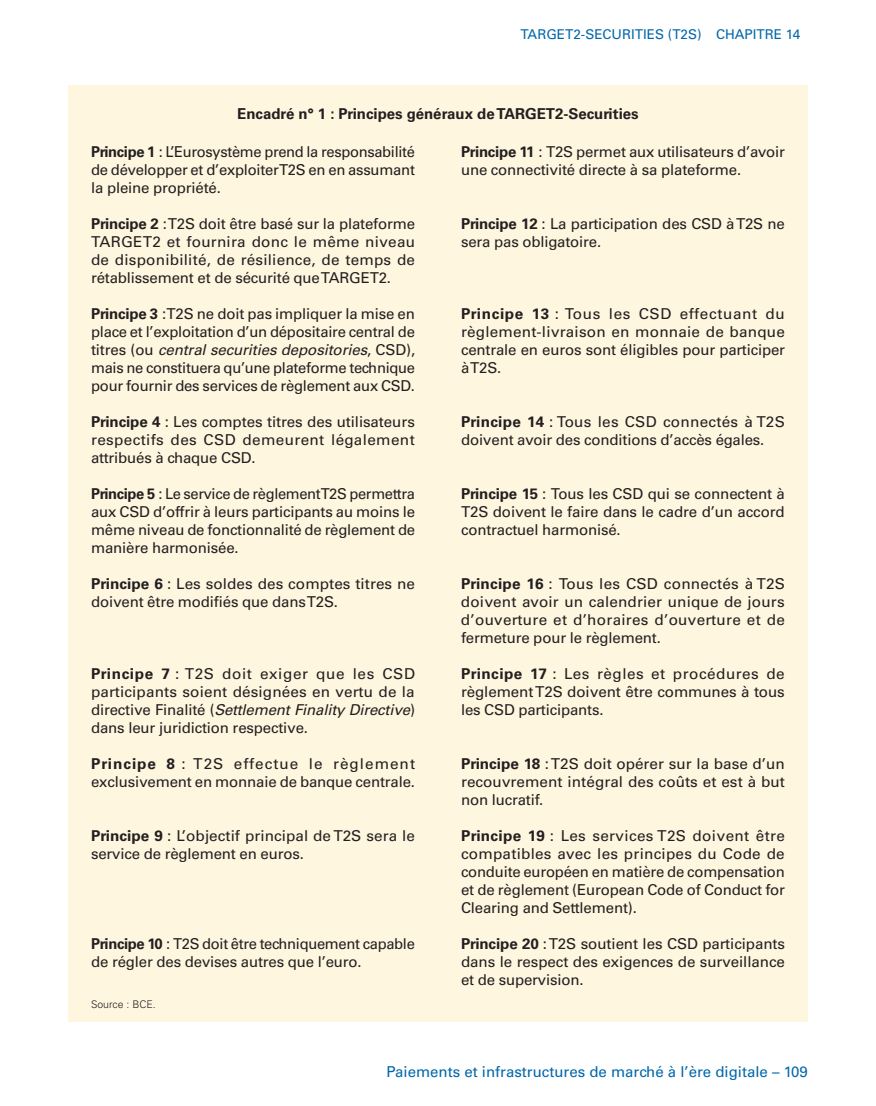
<style>
.page{position:relative;width:876px;height:1106px;background:#fff}
.page>*{position:absolute;margin:0;border:0;box-sizing:border-box;transform-origin:0 0}
.t1{font:15px/18px "Univers LT Std";letter-spacing:-.01em;color:#231f20;text-align:justify}
.t2{font:15px "Univers LT Std";color:#0067aa}
.t3{font:700 15px "Univers LT Std";color:#231f20}
.t4{font:13.5px "Univers LT Std";color:#0067aa}
.t5{font:300 10.5px "Univers LT Std";color:#231f20}
.s1{font-weight:700}
.s2{font-style:italic}
</style>
<div class="page">
<div style="left:68px;top:85px;width:740px;height:936px;background:#fef6df"></div>
<p class="t4" style="left:520px;top:26px;width:8px">TAR</p>
<p class="t4" style="left:546px;top:26px;width:256px">GET2-Securities (T2S) Chapitre 14</p>
<p class="t3" style="left:237px;top:105px;width:403px">Encadré n° 1 : Principes généraux de TARGET2-Securities</p>
<p class="t1" style="left:91px;top:143px;width:325px"><span class="s1">Principe 1</span> : L’Eurosystème prend la responsabilité de développer et d’exploiter T2S en en assumant la pleine propriété.</p>
<p class="t1" style="left:461px;top:143px;width:325px"><span class="s1">Principe 11</span> : T2S permet aux utilisateurs d’avoir une connectivité directe à sa plateforme.</p>
<p class="t1" style="left:91px;top:215px;width:325px"><span class="s1">Principe 2</span> : T2S doit être basé sur la plateforme<br>TAR</p>
<p class="t1" style="left:461px;top:215px;width:325px"><span class="s1">Principe 12</span> : La participation des CSD à T2S ne sera pas obligatoire.</p>
<p class="t1" style="left:91px;top:233px;width:326px;text-indent:30px">GET2 et fournira donc le même niveau de disponibilité, de résilience, de temps de rétablissement et de sécurité que TAR</p>
<p class="t1" style="left:349px;top:269px;width:43px">GET2.</p>
<p class="t1" style="left:91px;top:305px;width:326px"><span class="s1">Principe 3</span> : T2S ne doit pas impliquer la mise en place et l’exploitation d’un dépositaire central de titres (ou <span class="s2">central securities depositories</span>, CSD), mais ne constituera qu’une plateforme technique pour fournir des services de règlement aux CSD.</p>
<p class="t1" style="left:461px;top:305px;width:326px"><span class="s1">Principe 13</span> : Tous les CSD effectuant du règlement-livraison en monnaie de banque centrale en euros sont éligibles pour participer à T2S.</p>
<p class="t1" style="left:91px;top:413px;width:325px"><span class="s1">Principe 4</span> : Les comptes titres des utilisateurs respectifs des CSD demeurent légalement attribués à chaque CSD.</p>
<p class="t1" style="left:461px;top:413px;width:325px"><span class="s1">Principe 14</span> : Tous les CSD connectés à T2S doivent avoir des conditions d’accès égales.</p>
<p class="t1" style="left:91px;top:485px;width:326px"><span class="s1">Principe 5</span> : Le service de règlement T2S permettra aux CSD d’offrir à leurs participants au moins le même niveau de fonctionnalité de règlement de manière harmonisée.</p>
<p class="t1" style="left:461px;top:485px;width:326px"><span class="s1">Principe 15</span> : Tous les CSD qui se connectent à T2S doivent le faire dans le cadre d’un accord contractuel harmonisé.</p>
<p class="t1" style="left:91px;top:575px;width:326px"><span class="s1">Principe 6</span> : Les soldes des comptes titres ne doivent être modifiés que dans T2S.</p>
<p class="t1" style="left:461px;top:575px;width:325px"><span class="s1">Principe 16</span> : Tous les CSD connectés à T2S doivent avoir un calendrier unique de jours d’ouverture et d’horaires d’ouverture et de fermeture pour le règlement.</p>
<p class="t1" style="left:91px;top:665px;width:326px"><span class="s1">Principe 7</span> : T2S doit exiger que les CSD participants soient désignées en vertu de la directive Finalité (<span class="s2">Settlement Finality Directive</span>) dans leur juridiction respective.</p>
<p class="t1" style="left:461px;top:665px;width:325px"><span class="s1">Principe 17</span> : Les règles et procédures de règlement T2S doivent être communes à tous les CSD participants.</p>
<p class="t1" style="left:91px;top:755px;width:326px"><span class="s1">Principe 8</span> : T2S effectue le règlement exclusivement en monnaie de banque centrale.</p>
<p class="t1" style="left:461px;top:755px;width:325px"><span class="s1">Principe 18</span> : T2S doit opérer sur la base d’un recouvrement intégral des coûts et est à but non lucratif.</p>
<p class="t1" style="left:91px;top:827px;width:325px"><span class="s1">Principe 9</span> : L’objectif principal de T2S sera le service de règlement en euros.</p>
<p class="t1" style="left:461px;top:827px;width:325px"><span class="s1">Principe 19</span> : Les services T2S doivent être compatibles avec les principes du Code de conduite européen en matière de compensation et de règlement (European Code of Conduct for Clearing and Settlement).</p>
<p class="t1" style="left:91px;top:935px;width:325px"><span class="s1">Principe 10</span> : T2S doit être techniquement capable de régler des devises autres que l’euro.</p>
<p class="t1" style="left:461px;top:935px;width:326px"><span class="s1">Principe 20</span> : T2S soutient les CSD participants dans le respect des exigences de surveillance et de supervision.</p>
<p class="t5" style="left:91px;top:998px;width:66px">Source : BCE.</p>
<p class="t2" style="left:386px;top:1063px;width:423px">Paiements et infrastructures de marché à l’ère digitale – 109</p>
</div>
